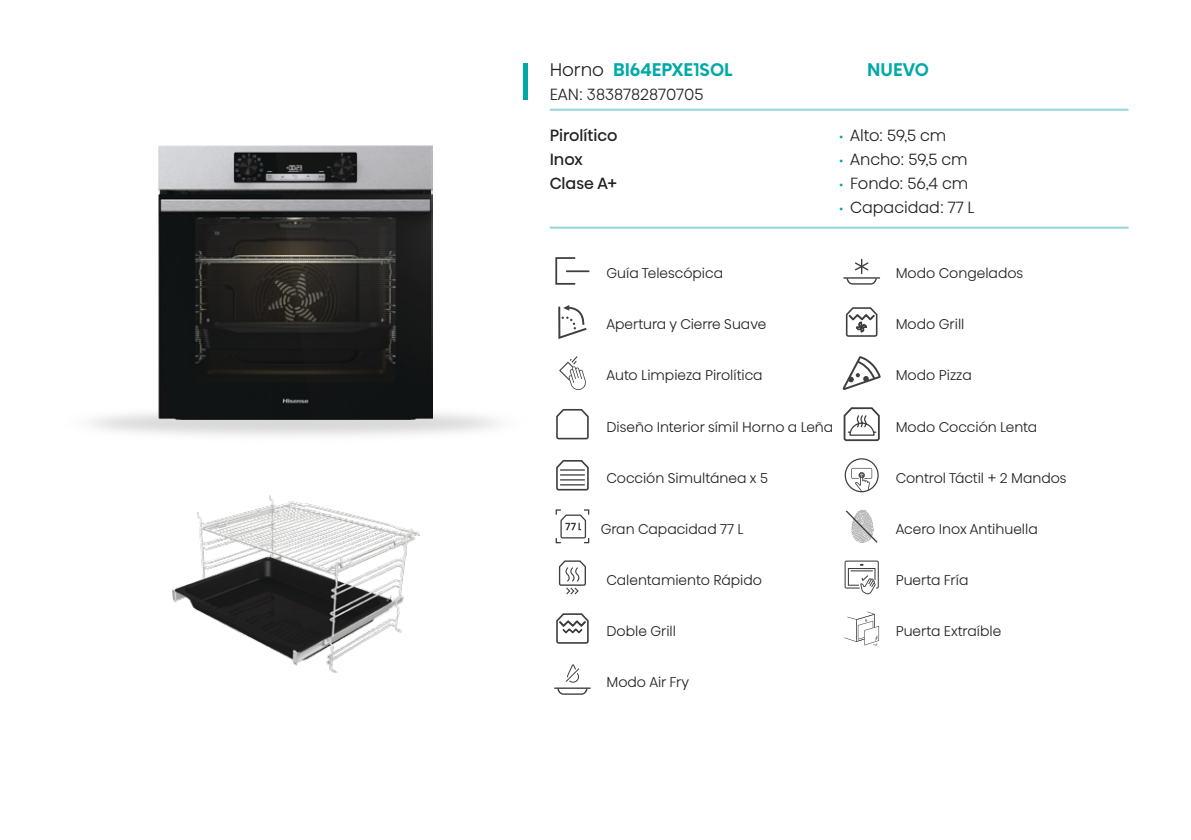
<style>
.page{position:relative;width:1191px;height:840px;background:#fff}
.page>*{position:absolute;margin:0;border:0;box-sizing:border-box;transform-origin:0 0}
.t1{font:500 18px "Hisense Alfabet";color:#00a9a7}
.t2{font:300 16px "Hisense Alfabet";color:#231f20}
.t3{font:16px/24px "Hisense Alfabet";color:#231f20}
.t4{font:300 14px "Hisense Alfabet";color:#231f20}
.s1{font-weight:300;color:#231f20}
.s2{font-size:12px;color:#00a9a7}
</style>
<div class="page">
<img style="left:91px;top:413px;width:407px;height:23px">
<div style="left:522px;top:63px;width:5px;height:36px;background:#00a9a7"></div>
<img style="left:158px;top:145px;width:275px;height:274px">
<img style="left:172px;top:495px;width:247px;height:176px">
<hr style="left:550px;top:109px;width:578px;height:2px;background:#92d5da">
<hr style="left:550px;top:226px;width:578px;height:2px;background:#92d5da">
<svg style="left:555px;top:257px;width:20px;height:27px"></svg>
<hr style="left:566px;top:270px;width:23px;height:2px;background:#3e3e3f">
<hr style="left:843px;top:277px;width:37px;height:1px;background:#3e3e3f">
<svg style="left:846px;top:259px;width:31px;height:25px"></svg>
<svg style="left:558px;top:305px;width:28px;height:34px"></svg>
<svg style="left:846px;top:307px;width:31px;height:29px"></svg>
<svg style="left:559px;top:356px;width:27px;height:34px"></svg>
<svg style="left:842px;top:356px;width:38px;height:34px"></svg>
<svg style="left:556px;top:409px;width:33px;height:30px"></svg>
<svg style="left:843px;top:407px;width:36px;height:34px"></svg>
<svg style="left:556px;top:460px;width:33px;height:30px"></svg>
<svg style="left:844px;top:458px;width:34px;height:34px"></svg>
<svg style="left:555px;top:509px;width:34px;height:34px"></svg>
<svg style="left:845px;top:509px;width:32px;height:33px"></svg>
<svg style="left:559px;top:560px;width:27px;height:34px"></svg>
<svg style="left:844px;top:560px;width:34px;height:34px"></svg>
<svg style="left:556px;top:613px;width:32px;height:30px"></svg>
<svg style="left:844px;top:611px;width:35px;height:34px"></svg>
<svg style="left:565px;top:664px;width:14px;height:18px"></svg>
<hr style="left:554px;top:687px;width:37px;height:1px;background:#3e3e3f">
<svg style="left:557px;top:688px;width:30px;height:6px"></svg>
<p class="t1" style="left:550px;top:57px;width:184px"><span class="s1">Horno</span> BI64EPXE1SOL</p>
<p class="t2" style="left:550px;top:80px;width:155px">EAN: 3838782870705</p>
<p class="t3" style="left:550px;top:121px;width:69px">Pirolítico<br>Inox<br>Clase A+</p>
<p class="t1" style="left:867px;top:57px;width:63px">NUEVO</p>
<p class="t2" style="left:839px;top:120px;width:109px"><span class="s2">•</span> Alto: 59,5 cm</p>
<p class="t2" style="left:839px;top:144px;width:130px"><span class="s2">•</span> Ancho: 59,5 cm</p>
<p class="t2" style="left:839px;top:168px;width:131px"><span class="s2">•</span> Fondo: 56,4 cm</p>
<p class="t2" style="left:839px;top:192px;width:137px"><span class="s2">•</span> Capacidad: 77 L</p>
<p class="t4" style="left:606px;top:260px;width:118px">Guía Telescópica</p>
<p class="t4" style="left:895px;top:260px;width:129px">Modo Congelados</p>
<p class="t4" style="left:606px;top:311px;width:161px">Apertura y Cierre Suave</p>
<p class="t4" style="left:895px;top:311px;width:70px">Modo Grill</p>
<p class="t4" style="left:606px;top:362px;width:158px">Auto Limpieza Pirolítica</p>
<p class="t4" style="left:895px;top:362px;width:78px">Modo Pizza</p>
<p class="t4" style="left:606px;top:413px;width:228px">Diseño Interior símil Horno a Leña</p>
<p class="t4" style="left:895px;top:413px;width:143px">Modo Cocción Lenta</p>
<p class="t4" style="left:606px;top:464px;width:163px">Cocción Simultánea x 5</p>
<p class="t4" style="left:895px;top:464px;width:172px">Control Táctil + 2 Mandos</p>
<p class="t4" style="left:601px;top:515px;width:144px">Gran Capacidad 77 L</p>
<p class="t4" style="left:895px;top:515px;width:144px">Acero Inox Antihuella</p>
<p class="t4" style="left:606px;top:566px;width:157px">Calentamiento Rápido</p>
<p class="t4" style="left:895px;top:566px;width:74px">Puerta Fría</p>
<p class="t4" style="left:606px;top:617px;width:71px">Doble Grill</p>
<p class="t4" style="left:895px;top:617px;width:107px">Puerta Extraíble</p>
<p class="t4" style="left:606px;top:668px;width:84px">Modo Air Fry</p>
</div>
